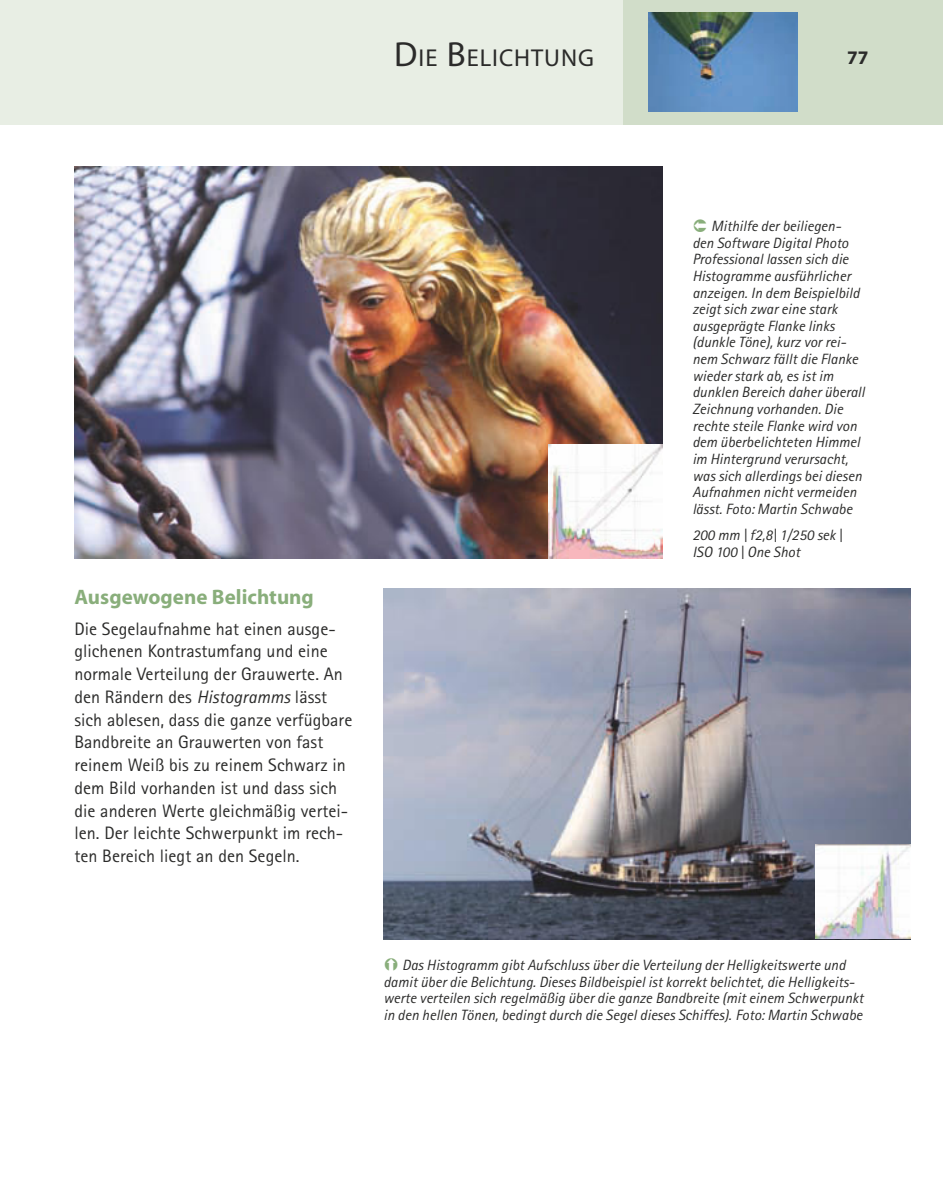
<style>
.page{position:relative;width:943px;height:1191px;background:#fff}
.page>*{position:absolute;margin:0;border:0;box-sizing:border-box;transform-origin:0 0}
.t1{font:24.5px "Myriad";letter-spacing:.04em;color:#2b2b2a}
.t2{font:700 21px "Myriad";color:#89ae7b}
.t3{font:700 19.25px "Myriad";color:#2b2b2a}
.t4{font:18.03px/22.8px "Rotis Sans Serif";letter-spacing:.005em;color:#2b2b2a}
.t5{font:italic 14.88px/16.6px "Rotis Sans Serif";color:#2b2b2a}
.s1{font-size:35px}
.s2{font-style:italic}
</style>
<div class="page">
<div style="left:276px;top:0;width:348px;height:124px;background:#e8eee4"></div>
<div style="left:0;top:0;width:276px;height:124px;background:#e8eee4"></div>
<div style="left:623px;top:0;width:320px;height:124px;background:#d1ddc9"></div>
<img style="left:649px;top:12px;width:149px;height:100px">
<img style="left:74px;top:166px;width:588px;height:392px">
<img style="left:548px;top:444px;width:114px;height:114px">
<img style="left:383px;top:588px;width:527px;height:351px">
<img style="left:815px;top:844px;width:95px;height:95px">
<h1 class="t1" style="left:394px;top:45px;width:201px"><span class="s1">D</span>IE <span class="s1">B</span>ELICHTUNG</h1>
<p class="t3" style="left:847px;top:48px;width:23px">77</p>
<h2 class="t2" style="left:74px;top:586px;width:241px">Ausgewogene Belichtung</h2>
<p class="t4" style="left:74px;top:617px;width:279px">Die Segelaufnahme hat einen ausge&shy;glichenen Kontrastumfang und eine normale Verteilung der Grauwerte. An den Rändern des <span class="s2">Histogramms</span> lässt sich ablesen, dass die ganze verfügbare Bandbreite an Grauwerten von fast reinem Weiß bis zu reinem Schwarz in dem Bild vorhanden ist und dass sich die anderen Werte gleichmäßig vertei&shy;len. Der leichte Schwerpunkt im rech&shy;ten Bereich liegt an den Segeln.</p>
<p class="t5" style="left:692px;top:218px;width:174px;text-indent:19px">Mithilfe der beiliegen&shy;den Software Digital Photo<br>Professional lassen sich die<br>Histogramme ausführlicher anzeigen. In dem Beispielbild zeigt sich zwar eine stark ausgeprägte Flanke links (dunkle Töne), kurz vor rei&shy;nem Schwarz fällt die Flanke wieder stark ab, es ist im dunklen Bereich daher überall<br>Zeichnung vorhanden. Die rechte steile Flanke wird von dem überbelichteten Himmel im Hintergrund verursacht, was sich allerdings bei diesen<br>Aufnahmen nicht vermeiden lässt. Foto: Martin Schwabe</p>
<p class="t5" style="left:692px;top:527px;width:152px">200 mm | f2,8| 1/250 sek |<br>ISO 100 | One Shot</p>
<p class="t5" style="left:383px;top:956px;width:481px;text-align:center">Das Histogramm gibt Aufschluss über die Verteilung der Helligkeitswerte und damit über die Belichtung. Dieses Bildbeispiel ist korrekt belichtet, die Helligkeits&shy;werte verteilen sich regelmäßig über die ganze Bandbreite (mit einem Schwerpunkt in den hellen Tönen, bedingt durch die Segel dieses Schiffes). Foto: Martin Schwabe</p>
</div>
